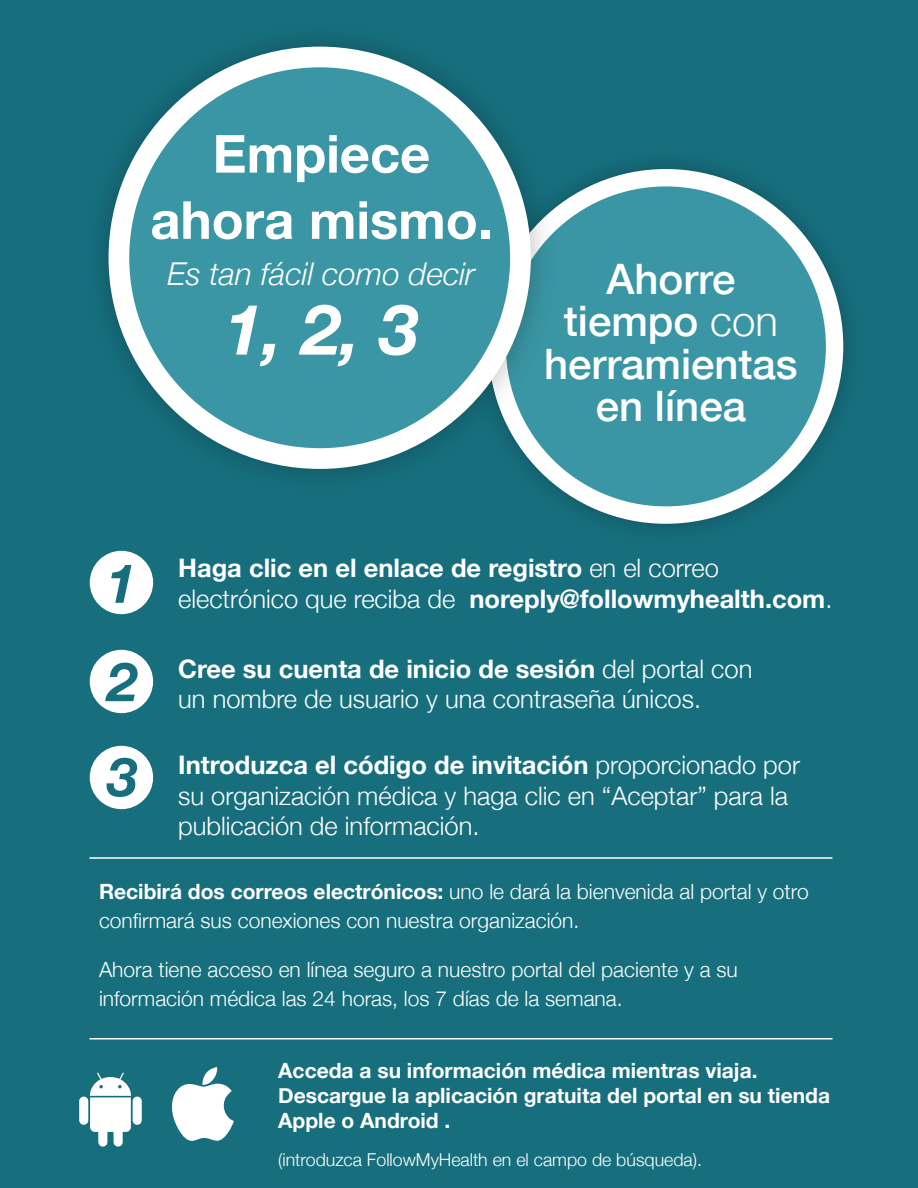
<style>
.page{position:relative;width:918px;height:1188px;background:#176f7e}
.page>*{position:absolute;margin:0;border:0;box-sizing:border-box;transform-origin:0 0}
.t1{font:italic 700 70.05px "Helvetica Neue";color:#fff}
.t2{font:700 52.5px/66.2px "Helvetica Neue";color:#fff;text-align:center}
.t3{font:500 42px/42.3px "Helvetica Neue";color:#fff;text-align:center}
.t4{font:italic 300 31.5px "Helvetica Neue";color:#fff}
.t5{font:300 25.5px/30.6px "Helvetica Neue";color:#fff}
.t6{font:700 25.5px/30.6px "Helvetica Neue";color:#fff}
.t7{font:300 21px/28.5px "Helvetica Neue";color:#fff}
.t8{font:700 21px/25.2px "Helvetica Neue";color:#fff}
.t9{font:300 17.7px "Helvetica Neue";color:#fff}
.s1{font-weight:300}
.s2{font-weight:700}
</style>
<div class="page">
<svg style="left:90px;top:551px;width:63px;height:63px"></svg>
<svg style="left:90px;top:650px;width:63px;height:63px"></svg>
<svg style="left:90px;top:746px;width:63px;height:63px"></svg>
<svg style="left:79px;top:1067px;width:155px;height:80px"></svg>
<img style="left:568px;top:163px;width:281px;height:367px">
<div style="left:497px;top:178px;width:338px;height:337px;background:#3a96a4;border-radius:50%"></div>
<div style="left:489px;top:169px;width:354px;height:355px;border:17px solid #fff;border-radius:50%"></div>
<img style="left:102px;top:40px;width:466px;height:461px">
<div style="left:119px;top:57px;width:401px;height:402px;background:#3a96a4;border-radius:50%"></div>
<div style="left:109px;top:47px;width:422px;height:422px;border:21px solid #fff;border-radius:50%"></div>
<hr style="left:90px;top:857px;width:743px;height:2px;background:#fff">
<hr style="left:90px;top:1038px;width:743px;height:2px;background:#fff">
<p class="t2" style="left:150px;top:122px;width:344px">Empiece ahora mismo.</p>
<p class="t4" style="left:168px;top:249px;width:309px">Es tan fácil como decir</p>
<p class="t1" style="left:224px;top:275px;width:196px">1, 2, 3</p>
<p class="t3" style="left:544px;top:256px;width:255px">Ahorre tiempo <span class="s1">con </span>herramientas en línea</p>
<p class="t6" style="left:178px;top:554px;width:656px">Haga clic en el enlace de registro <span class="s1">en el correo electrónico que reciba de</span> noreply@followmyhealth.com<span class="s1">.</span></p>
<p class="t5" style="left:178px;top:652px;width:576px"><span class="s2">Cree su cuenta de inicio de sesión</span> del portal con un nombre de usuario y una contraseña únicos.</p>
<p class="t5" style="left:178px;top:748px;width:623px"><span class="s2">Introduzca el código de invitación</span> proporcionado por su organización médica y haga clic en “Aceptar” para la publicación de información.</p>
<p class="t7" style="left:99px;top:876px;width:711px"><span class="s2">Recibirá dos correos electrónicos:</span> uno le dará la bienvenida al portal y otro confirmará sus conexiones con nuestra organización.</p>
<p class="t7" style="left:99px;top:954px;width:640px">Ahora tiene acceso en línea seguro a nuestro portal del paciente y a su información médica las 24 horas, los 7 días de la semana.</p>
<p class="t8" style="left:278px;top:1058px;width:553px">Acceda a su información médica mientras viaja.<br>Descargue la aplicación gratuita del portal en su tienda<br>Apple o Android .</p>
<p class="t9" style="left:278px;top:1145px;width:425px">(introduzca FollowMyHealth en el campo de búsqueda).</p>
</div>
